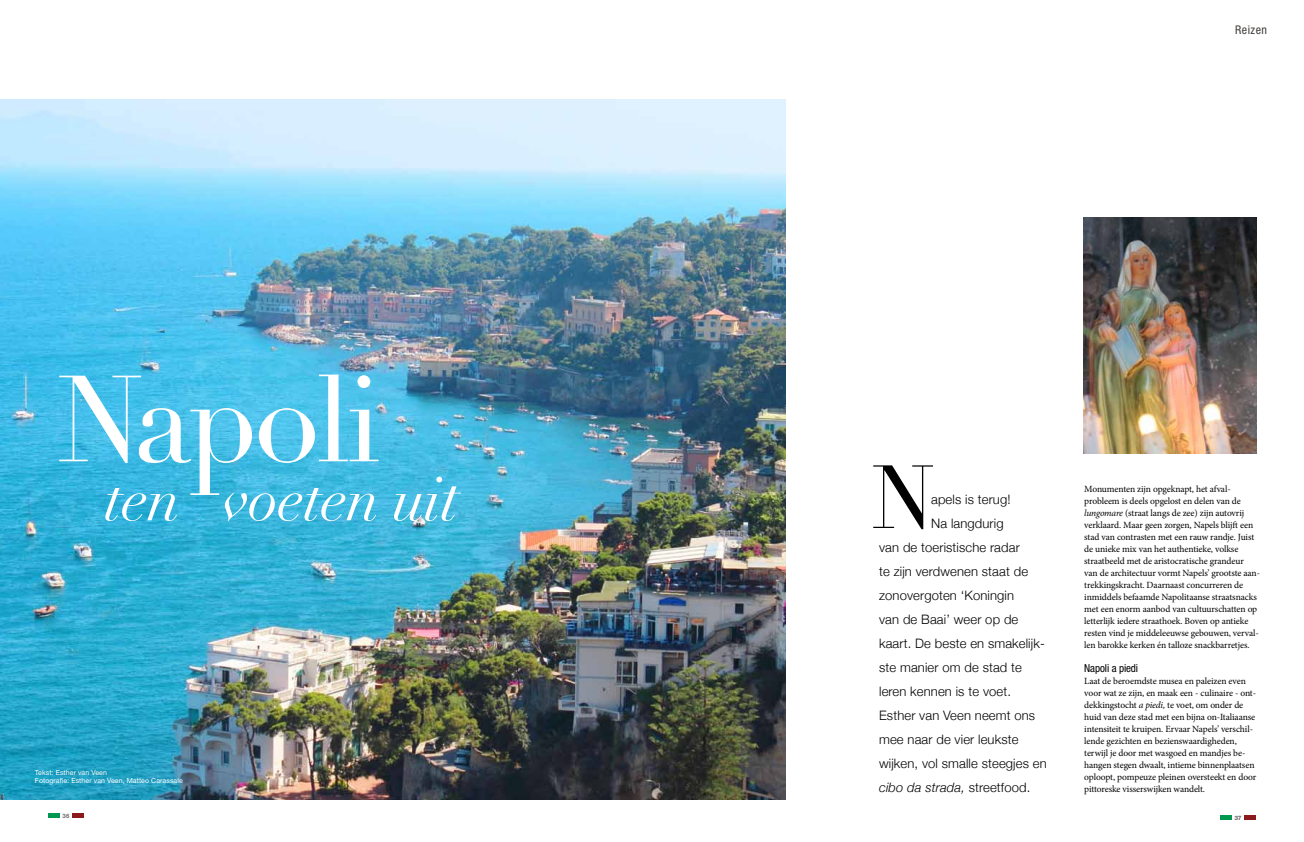
<style>
.page{position:relative;width:1304px;height:842px;background:#fff}
.page>*{position:absolute;margin:0;border:0;box-sizing:border-box;transform-origin:0 0}
.t1{font:120.3px "Didot";color:#fff}
.t2{font:87.9px "Didot";color:#000}
.t3{font:italic 61.3px "Didot";letter-spacing:-.01em;color:#fff}
.t4{font:300 13px "Helvetica Neue";letter-spacing:.01em;color:#000}
.t5{font:italic 300 13px "Helvetica Neue";letter-spacing:.01em;color:#000}
.t6{font:condensed 12px "Helvetica Neue LT Std";letter-spacing:.04em;color:#413e3b}
.t7{font:condensed 11px "Helvetica Neue LT Std";letter-spacing:-.01em;color:#000}
.t8{font:9.5px/12px "Minion Pro";letter-spacing:-.01em;color:#000}
.t9{font:7px/8.4px "Helvetica Neue LT Std";letter-spacing:.01em;color:#fff}
.t10{font:700 6px "Helvetica Neue LT Std";color:#6d6c6c}
.t11{font:800 6px "Helvetica Neue LT Std";color:#6d6c6c}
.s1{font-size:64.4px}
.s2{font-style:normal}
.s3{font-style:italic}
</style>
<div class="page">
<div style="left:1244px;top:815px;width:12px;height:5px;background:#8c191c"></div>
<div style="left:1220px;top:815px;width:12px;height:5px;background:#009851"></div>
<hr style="left:72px;top:814px;width:12px;height:4px;background:#8c191c">
<hr style="left:48px;top:814px;width:12px;height:4px;background:#009851">
<img style="left:1084px;top:217px;width:173px;height:237px">
<img style="left:0;top:100px;width:785px;height:699px">
<h1 class="t1" style="left:57px;top:347px;width:327px">Napoli</h1>
<h3 class="t3" style="left:104px;top:461px;width:357px">ten voeten ui<span class="s1">t</span></h3>
<p class="t9" style="left:35px;top:768px;width:149px">Tekst: Esther van Veen<br>Fotografie: Esther van Veen, M atteo Carassale</p>
<p class="t6" style="left:1235px;top:23px;width:33px">Reizen</p>
<h2 class="t2" style="left:871px;top:445px;width:65px">N</h2>
<h3 class="t4" style="left:931px;top:489px;width:81px">apels is terug!</h3>
<h3 class="t4" style="left:931px;top:513px;width:74px">Na langdurig</h3>
<h3 class="t4" style="left:879px;top:537px;width:142px">van de toeristische radar</h3>
<h3 class="t4" style="left:879px;top:561px;width:150px">te zijn verdwenen staat de</h3>
<h3 class="t4" style="left:879px;top:585px;width:136px">zonovergoten ‘Koningin</h3>
<h3 class="t4" style="left:879px;top:609px;width:141px">van de Baai’ weer op de</h3>
<h3 class="t4" style="left:879px;top:633px;width:167px">kaart. De beste en smakelijk-</h3>
<h3 class="t4" style="left:879px;top:657px;width:144px">ste manier om de stad te</h3>
<h3 class="t4" style="left:879px;top:681px;width:133px">leren kennen is te voet.</h3>
<h3 class="t4" style="left:879px;top:705px;width:158px">Esther van Veen neemt ons</h3>
<h3 class="t4" style="left:879px;top:729px;width:141px">mee naar de vier leukste</h3>
<h3 class="t4" style="left:879px;top:753px;width:169px">wijken, vol smalle steegjes en</h3>
<h3 class="t5" style="left:879px;top:777px;width:153px">cibo da strada, <span class="s2">streetfood.</span></h3>
<p class="t8" style="left:1084px;top:483px;width:177px">Monumenten zijn opgeknapt, het afval&shy;probleem is deels opgelost en delen van de <span class="s3">lungomare</span> (straat langs de zee) zijn autovrij verklaard. Maar geen zorgen, Napels blijft een stad van contrasten met een rauw randje. Juist de unieke mix van het authentieke, volkse straatbeeld met de aristocratische grandeur<br>van de architectuur vormt Napels’ grootste aan&shy;trekkingskracht. Daarnaast concurreren de inmiddels befaamde Napolitaanse straatsnacks met een enorm aanbod van cultuurschatten op letterlijk iedere straathoek. Boven op antieke resten vind je middeleeuwse gebouwen, verval&shy;len barokke kerken én talloze snackbarretjes.</p>
<p class="t7" style="left:1084px;top:662px;width:55px">Napoli a piedi</p>
<p class="t8" style="left:1084px;top:675px;width:174px">Laat de beroemdste musea en paleizen even voor wat ze zijn, en maak een - culinaire - ont&shy;dekkingstocht <span class="s3">a piedi,</span> te voet, om onder de huid van deze stad met een bijna on-Italiaanse intensiteit te kruipen. Ervaar Napels’ verschil&shy;lende gezichten en bezienswaardigheden, terwijl je door met wasgoed en mandjes be&shy;hangen stegen dwaalt, intieme binnenplaatsen oploopt, pompeuze pleinen oversteekt en door pittoreske visserswijken wandelt.</p>
<p class="t10" style="left:63px;top:812px;width:8px">36</p>
<p class="t11" style="left:1234px;top:814px;width:9px">37</p>
</div>
